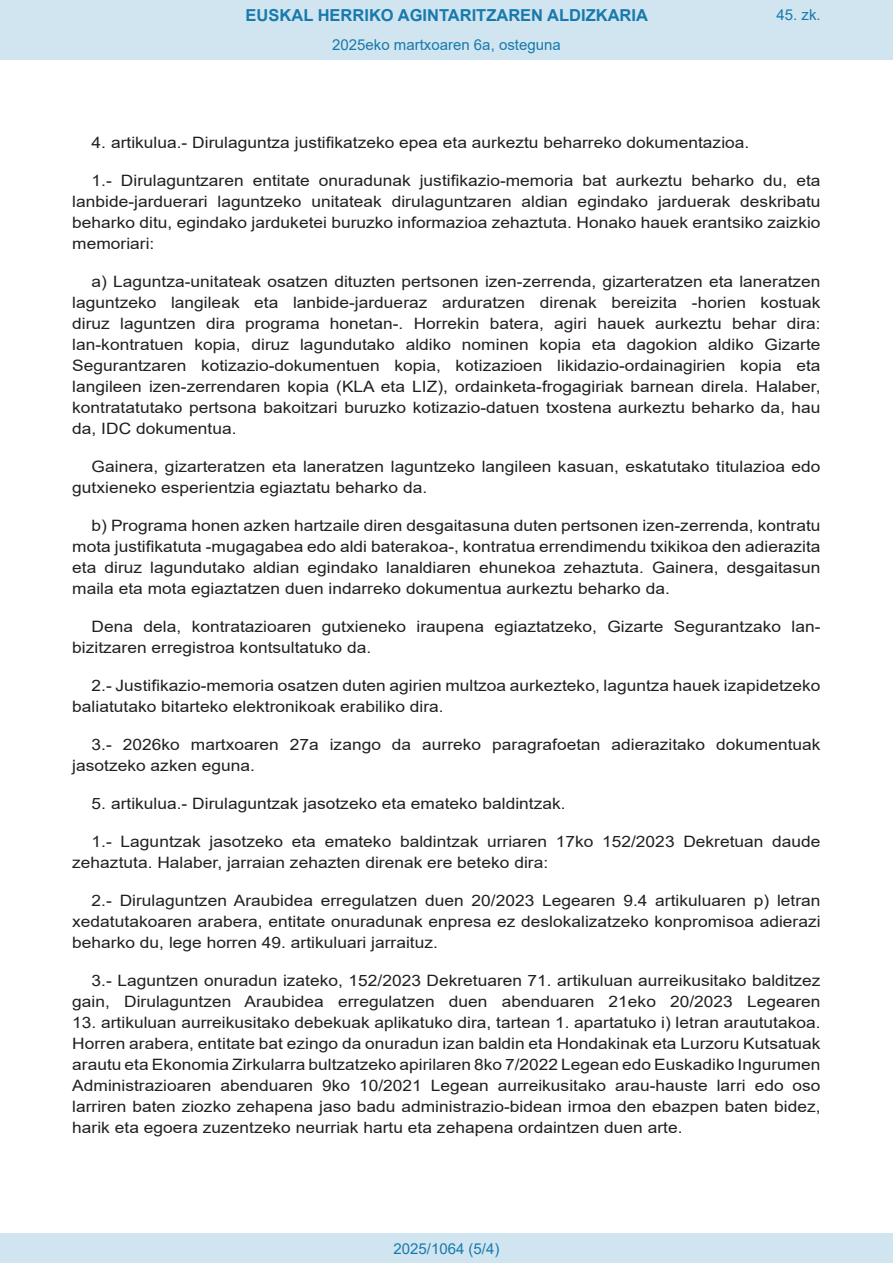
<style>
.page{position:relative;width:893px;height:1263px;background:#fff}
.page>*{position:absolute;margin:0;border:0;box-sizing:border-box;transform-origin:0 0}
.t1{font:700 16.5px "Arial";color:#1879ad}
.BOPVDetalle{font:15.6px/21px "Arial";color:#231f20;text-align:justify;scale:1.11 1}
.Paginacion_Centro{font:15px "Arial";color:#1879ad}
</style>
<div class="page">
<div style="left:0;top:0;width:893px;height:60px;background:#d0e5f0"></div>
<div style="left:0;top:1233px;width:893px;height:30px;background:#d0e5f0"></div>
<p class="t1" style="left:246px;top:3px;width:404px">EUSKAL HERRIKO AGINTARITZAREN ALDIZKARIA</p>
<p class="Paginacion_Centro" style="left:332px;top:35px;width:230px">2025eko martxoaren 6a, osteguna</p>
<p class="Paginacion_Centro" style="left:776px;top:5px;width:46px">45. zk.</p>
<p class="BOPVDetalle" style="left:92px;top:132px;width:594px">4. artikulua.- Dirulaguntza justifikatzeko epea eta aurkeztu beharreko dokumentazioa.</p>
<p class="BOPVDetalle" style="left:72px;top:170px;width:676px;text-indent:19px">1.- Dirulaguntzaren entitate onuradunak justifikazio-memoria bat aurkeztu beharko du, eta lanbide-jarduerari laguntzeko unitateak dirulaguntzaren aldian egindako jarduerak deskribatu beharko ditu, egindako jarduketei buruzko informazioa zehaztuta. Honako hauek erantsiko zaizkio memoriari:</p>
<p class="BOPVDetalle" style="left:72px;top:271px;width:676px;text-indent:19px">a) Laguntza-unitateak osatzen dituzten pertsonen izen-zerrenda, gizarteratzen eta laneratzen laguntzeko langileak eta lanbide-jardueraz arduratzen direnak bereizita -horien kostuak diruz laguntzen dira programa honetan-. Horrekin batera, agiri hauek aurkeztu behar dira: lan-kontratuen kopia, diruz lagundutako aldiko nominen kopia eta dagokion aldiko Gizarte Segurantzaren kotizazio-dokumentuen kopia, kotizazioen likidazio-ordainagirien kopia eta langileen izen-zerrendaren kopia (KLA eta LIZ), ordainketa-frogagiriak barnean direla. Halaber, kontratatutako pertsona bakoitzari buruzko kotizazio-datuen txostena aurkeztu beharko da, hau da, IDC dokumentua.</p>
<p class="BOPVDetalle" style="left:72px;top:456px;width:676px;text-indent:19px">Gainera, gizarteratzen eta laneratzen laguntzeko langileen kasuan, eskatutako titulazioa edo gutxieneko esperientzia egiaztatu beharko da.</p>
<p class="BOPVDetalle" style="left:72px;top:515px;width:676px;text-indent:19px">b) Programa honen azken hartzaile diren desgaitasuna duten pertsonen izen-zerrenda, kontratu mota justifikatuta -mugagabea edo aldi baterakoa-, kontratua errendimendu txikikoa den adierazita eta diruz lagundutako aldian egindako lanaldiaren ehunekoa zehaztuta. Gainera, desgaitasun maila eta mota egiaztatzen duen indarreko dokumentua aurkeztu beharko da.</p>
<p class="BOPVDetalle" style="left:72px;top:616px;width:676px;text-indent:19px">Dena dela, kontratazioaren gutxieneko iraupena egiaztatzeko, Gizarte Segurantzako lan&shy;bizitzaren erregistroa kontsultatuko da.</p>
<p class="BOPVDetalle" style="left:72px;top:675px;width:676px;text-indent:19px">2.- Justifikazio-memoria osatzen duten agirien multzoa aurkezteko, laguntza hauek izapidetzeko baliatutako bitarteko elektronikoak erabiliko dira.</p>
<p class="BOPVDetalle" style="left:72px;top:734px;width:676px;text-indent:19px">3.- 2026ko martxoaren 27a izango da aurreko paragrafoetan adierazitako dokumentuak jasotzeko azken eguna.</p>
<p class="BOPVDetalle" style="left:92px;top:793px;width:428px">5. artikulua.- Dirulaguntzak jasotzeko eta emateko baldintzak.</p>
<p class="BOPVDetalle" style="left:72px;top:831px;width:676px;text-indent:19px">1.- Laguntzak jasotzeko eta emateko baldintzak urriaren 17ko 152/2023 Dekretuan daude zehaztuta. Halaber, jarraian zehazten direnak ere beteko dira:</p>
<p class="BOPVDetalle" style="left:72px;top:890px;width:676px;text-indent:19px">2.- Dirulaguntzen Araubidea erregulatzen duen 20/2023 Legearen 9.4 artikuluaren p) letran xedatutakoaren arabera, entitate onuradunak enpresa ez deslokalizatzeko konpromisoa adierazi beharko du, lege horren 49. artikuluari jarraituz.</p>
<p class="BOPVDetalle" style="left:72px;top:970px;width:676px;text-align:right">3.- Laguntzen onuradun izateko, 152/2023 Dekretuaren 71. artikuluan aurreikusitako balditzez gain, Dirulaguntzen Araubidea erregulatzen duen abenduaren 21eko 20/2023 Legearen</p>
<p class="BOPVDetalle" style="left:72px;top:1012px;width:676px">13. artikuluan aurreikusitako debekuak aplikatuko dira, tartean 1. apartatuko i) letran araututakoa.<br>Horren arabera, entitate bat ezingo da onuradun izan baldin eta Hondakinak eta Lurzoru Kutsatuak arautu eta Ekonomia Zirkularra bultzatzeko apirilaren 8ko 7/2022 Legean edo Euskadiko Ingurumen Administrazioaren abenduaren 9ko 10/2021 Legean aurreikusitako arau-hauste larri edo oso larriren baten ziozko zehapena jaso badu administrazio-bidean irmoa den ebazpen baten bidez, harik eta egoera zuzentzeko neurriak hartu eta zehapena ordaintzen duen arte.</p>
<p class="Paginacion_Centro" style="left:393px;top:1238px;width:107px">2025/1064 (5/4)</p>
</div>
